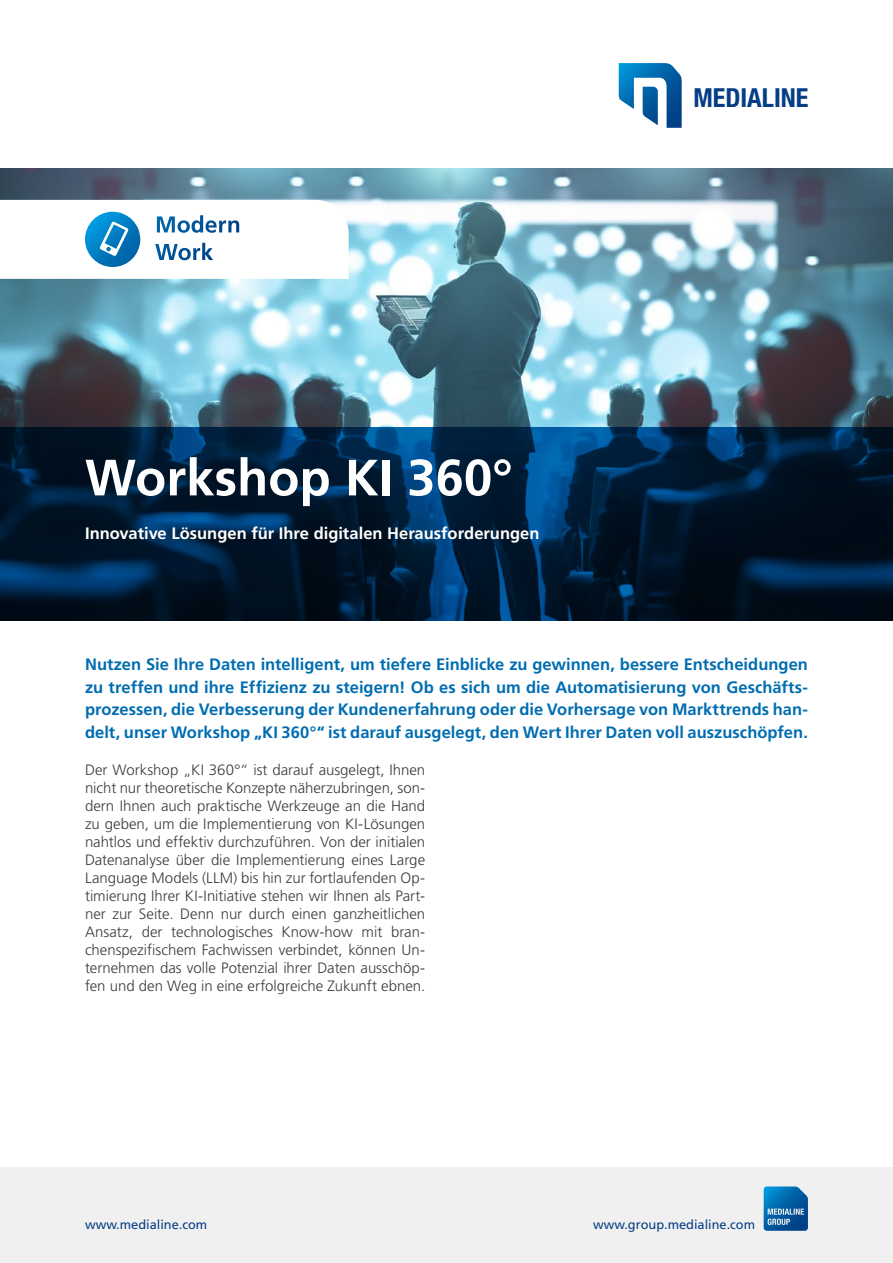
<style>
.page{position:relative;width:893px;height:1263px;background:#fff}
.page>*{position:absolute;margin:0;border:0;box-sizing:border-box;transform-origin:0 0}
.t1{font:700 51px "Frutiger LT Pro";color:#fff}
.t2{font:700 condensed 26.25px "Helvetica Neue";color:#063e85}
.t3{font:700 16.5px/22.5px "Frutiger LT Pro";color:#006db1;text-align:justify}
.t4{font:700 16.5px "Frutiger LT Pro";color:#fff}
.t5{font:300 15px/18px "Frutiger LT Pro";color:#3c3c3b;text-align:justify}
.t6{font:12.75px "Frutiger LT Pro";color:#063e85}
</style>
<div class="page">
<img style="left:0;top:168px;width:893px;height:259px">
<svg style="left:0;top:200px;width:349px;height:79px"></svg>
<svg style="left:0;top:427px;width:893px;height:194px;background:#001d39"></svg>
<div style="left:0;top:1167px;width:893px;height:96px;background:#f0f0f0"></div>
<svg style="left:764px;top:1186px;width:44px;height:45px;background:#2375b0"></svg>
<svg style="left:618px;top:63px;width:64px;height:65px"></svg>
<h1 class="t1" style="left:85px;top:447px;width:429px">Workshop KI 360°</h1>
<p class="t4" style="left:85px;top:524px;width:456px">Innovative Lösungen für Ihre digitalen Herausforderungen</p>
<h2 class="t2" style="left:693px;top:82px;width:117px">MEDIALINE</h2>
<p class="t3" style="left:85px;top:653px;width:724px">Nutzen Sie Ihre Daten intelligent, um tiefere Einblicke zu gewinnen, bessere Entscheidungen zu treffen und ihre Effizienz zu steigern! Ob es sich um die Automatisierung von Geschäfts&shy;prozessen, die Verbesserung der Kundenerfahrung oder die Vorhersage von Markttrends han&shy;delt, unser Workshop „KI 360°“ ist darauf ausgelegt, den Wert Ihrer Daten voll auszuschöpfen.</p>
<p class="t5" style="left:85px;top:760px;width:342px">Der Workshop „KI 360°“ ist darauf ausgelegt, Ihnen nicht nur theoretische Konzepte näherzubringen, son&shy;dern Ihnen auch praktische Werkzeuge an die Hand zu geben, um die Implementierung von KI-Lösungen nahtlos und effektiv durchzuführen. Von der initialen Datenanalyse über die Implementierung eines Large Language Models (LLM) bis hin zur fortlaufenden Op&shy;timierung Ihrer KI-Initiative stehen wir Ihnen als Part&shy;ner zur Seite. Denn nur durch einen ganzheitlichen Ansatz, der technologisches Know-how mit bran&shy;chenspezifischem Fachwissen verbindet, können Un&shy;ternehmen das volle Potenzial ihrer Daten ausschöp&shy;fen und den Weg in eine erfolgreiche Zukunft ebnen.</p>
<p class="t6" style="left:85px;top:1216px;width:124px">www.medialine.com</p>
<p class="t6" style="left:593px;top:1216px;width:164px">www.group.medialine.com</p>
</div>
